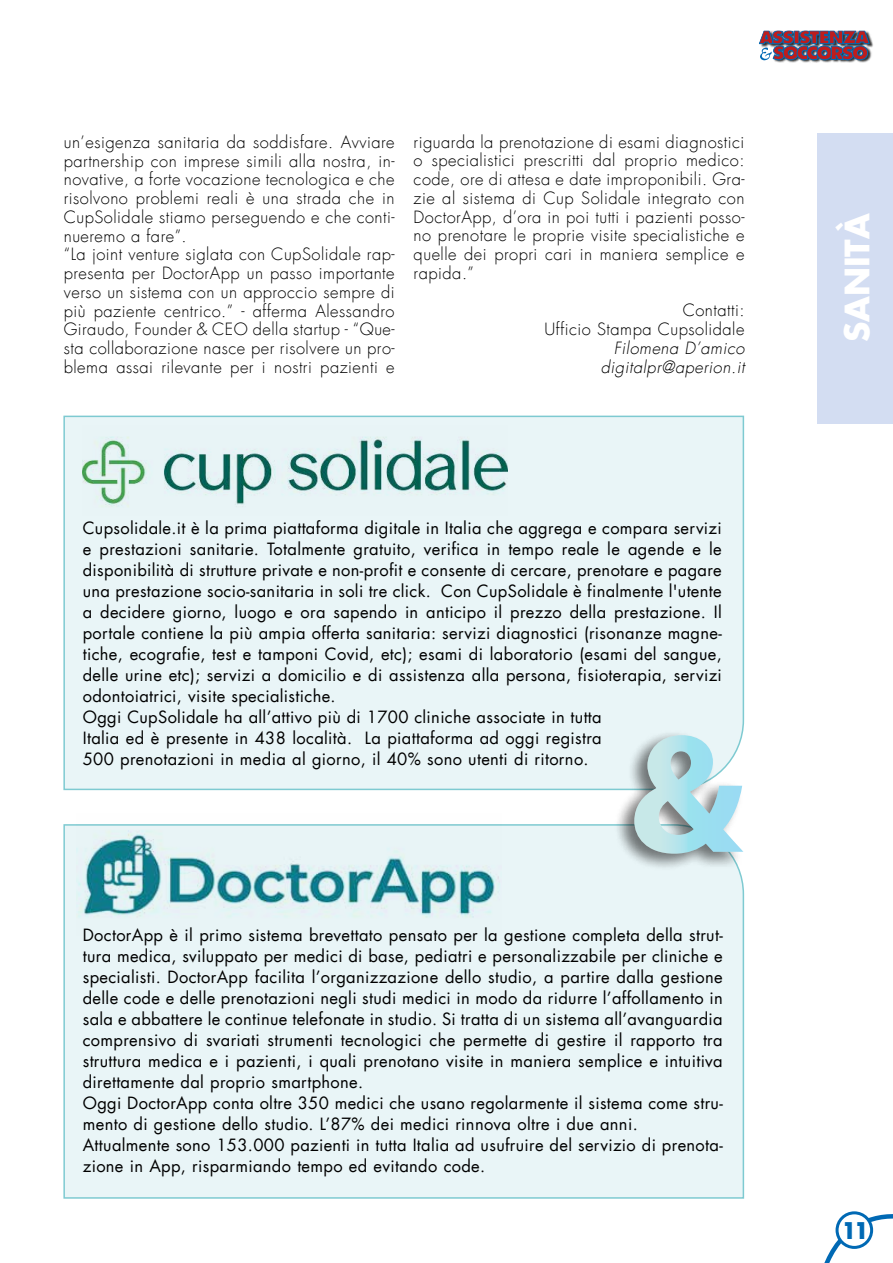
<style>
.page{position:relative;width:893px;height:1263px;background:#fff}
.page>*{position:absolute;margin:0;border:0;box-sizing:border-box;transform-origin:0 0}
.t1{font:700 33px "Futura LT";color:#fff}
.t2{font:700 22.5px "Futura LT";color:#0069b4}
.t3{font:16.5px/21px "Futura LT";letter-spacing:.02em;color:#000}
.t4{font:300 16.5px/18.8px "Futura LT";letter-spacing:.03em;color:#000}
.t5{font:italic 300 16.5px/18.8px "Futura LT";letter-spacing:.03em;color:#000;text-align:right}
</style>
<div class="page">
<img style="left:774px;top:60px;width:96px;height:3px">
<svg style="left:759px;top:31px;width:114px;height:29px;background:#7d546a"></svg>
<div style="left:818px;top:134px;width:75px;height:290px;background:#d3ddf2"></div>
<svg style="left:824px;top:1211px;width:69px;height:52px"></svg>
<div style="left:837px;top:1213px;width:35px;height:34px;background:#fff;border-radius:50%"></div>
<div style="left:835px;top:1211px;width:38px;height:38px;border:3px solid #0069b4;border-radius:50%"></div>
<div style="left:63px;top:415px;width:682px;height:376px;background:#e9f5f7"></div>
<div style="left:63px;top:824px;width:682px;height:375px;background:#e9f5f7"></div>
<img style="left:83px;top:425px;width:424px;height:91px">
<img style="left:76px;top:824px;width:426px;height:111px">
<div style="left:614px;top:729px;width:130px;height:142px;background:#000;opacity:.43"></div>
<svg style="left:634px;top:735px;width:109px;height:119px;background:#b8d9e0"></svg>
<p class="t4" style="left:64px;top:133px;width:332px">un’esigenza sanitaria da soddisfare. Avviare partnership con imprese simili alla nostra, in&shy;novative, a forte vocazione tecnologica e che risolvono problemi reali è una strada che in CupSolidale stiamo perseguendo e che conti&shy;nueremo a fare”.<br>“La joint venture siglata con CupSolidale rap&shy;presenta per DoctorApp un passo importante verso un sistema con un approccio sempre di più paziente centrico.” - afferma Alessandro Giraudo, Founder &amp; CEO della startup - “Que&shy;sta collaborazione nasce per risolvere un pro&shy;blema assai rilevante per i nostri pazienti e</p>
<p class="t4" style="left:414px;top:133px;width:332px;text-align:justify">riguarda la prenotazione di esami diagnostici o specialistici prescritti dal proprio medico: code, ore di attesa e date improponibili. Gra&shy;zie al sistema di Cup Solidale integrato con DoctorApp, d’ora in poi tutti i pazienti posso&shy;no prenotare le proprie visite specialistiche e quelle dei propri cari in maniera semplice e rapida.”</p>
<p class="t4" style="left:545px;top:302px;width:201px;text-align:right">Contatti:<br>Ufficio Stampa Cupsolidale</p>
<p class="t5" style="left:601px;top:339px;width:145px">Filomena D’amico digitalpr@aperion.it</p>
<p class="t3" style="left:83px;top:517px;width:641px">Cupsolidale.it è la prima piattaforma digitale in Italia che aggrega e compara servizi e prestazioni sanitarie. Totalmente gratuito, verifica in tempo reale le agende e le disponibilità di strutture private e non-profit e consente di cercare, prenotare e pagare una prestazione socio-sanitaria in soli tre click. Con CupSolidale è finalmente l'utente a decidere giorno, luogo e ora sapendo in anticipo il prezzo della prestazione. Il portale contiene la più ampia offerta sanitaria: servizi diagnostici (risonanze magne&shy;tiche, ecografie, test e tamponi Covid, etc); esami di laboratorio (esami del sangue, delle urine etc); servizi a domicilio e di assistenza alla persona, fisioterapia, servizi odontoiatrici, visite specialistiche.<br>Oggi CupSolidale ha all’attivo più di 1700 cliniche associate in tutta<br>Italia ed è presente in 438 località. La piattaforma ad oggi registra<br>500 prenotazioni in media al giorno, il 40% sono utenti di ritorno.</p>
<p class="t3" style="left:83px;top:924px;width:641px">DoctorApp è il primo sistema brevettato pensato per la gestione completa della strut&shy;tura medica, sviluppato per medici di base, pediatri e personalizzabile per cliniche e specialisti. DoctorApp facilita l’organizzazione dello studio, a partire dalla gestione delle code e delle prenotazioni negli studi medici in modo da ridurre l’affollamento in sala e abbattere le continue telefonate in studio. Si tratta di un sistema all’avanguardia comprensivo di svariati strumenti tecnologici che permette di gestire il rapporto tra struttura medica e i pazienti, i quali prenotano visite in maniera semplice e intuitiva direttamente dal proprio smartphone.<br>Oggi DoctorApp conta oltre 350 medici che usano regolarmente il sistema come stru&shy;mento di gestione dello studio. L’87% dei medici rinnova oltre i due anni.<br>Attualmente sono 153.000 pazienti in tutta Italia ad usufruire del servizio di prenota&shy;zione in App, risparmiando tempo ed evitando code.</p>
<h1 class="t1" style="left:835px;top:342px;width:131px;rotate:-90deg">SANITÀ</h1>
<h2 class="t2" style="left:841px;top:1216px;width:29px">11</h2>
</div>
